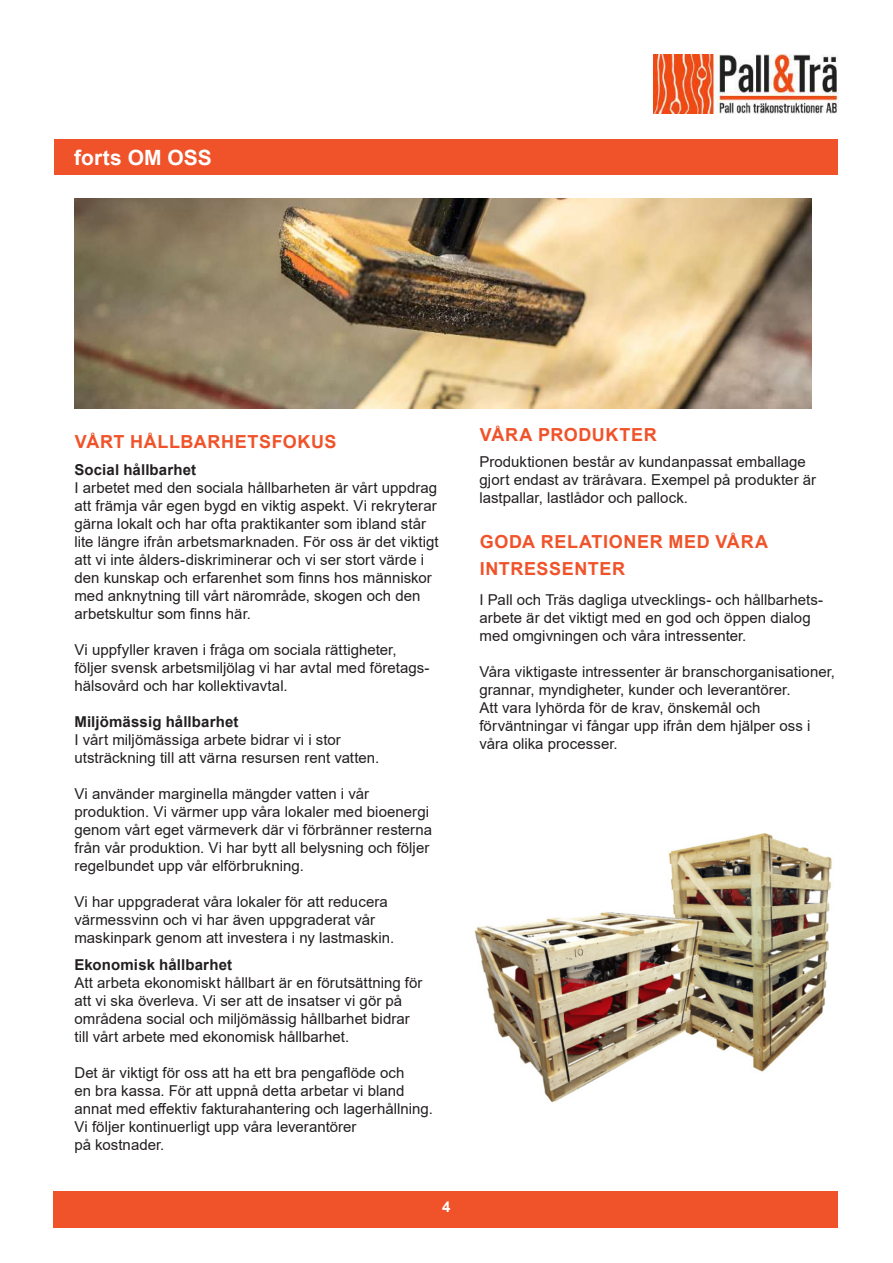
<style>
.page{position:relative;width:893px;height:1263px;background:#fff}
.page>*{position:absolute;margin:0;border:0;box-sizing:border-box;transform-origin:0 0}
.t1{font:700 21px "Arial";color:#fff}
.t2{font:700 18px/27px "Arial";letter-spacing:.035em;color:#f0532a}
.t3{font:15px/18px "Arial";color:#231f20}
.t4{font:700 15px "Arial";letter-spacing:.01em;color:#231f20}
.t5{font:700 15px "Arial";color:#fff}
</style>
<div class="page">
<div style="left:53px;top:1191px;width:785px;height:36px;background:#f0532a"></div>
<img style="left:654px;top:54px;width:185px;height:60px">
<div style="left:54px;top:139px;width:784px;height:36px;background:#f0532a"></div>
<img style="left:74px;top:199px;width:737px;height:209px">
<img style="left:474px;top:833px;width:358px;height:270px">
<h1 class="t1" style="left:74px;top:142px;width:139px">forts OM OSS</h1>
<p class="t2" style="left:75px;top:428px;width:263px">VÅRT HÅLLBARHETSFOKUS</p>
<p class="t4" style="left:74px;top:459px;width:123px">Social hållbarhet</p>
<p class="t3" style="left:74px;top:479px;width:366px">I arbetet med den sociala hållbarheten är vårt uppdrag att främja vår egen bygd en viktig aspekt. Vi rekryterar gärna lokalt och har ofta praktikanter som ibland står lite längre ifrån arbetsmarknaden. För oss är det viktigt att vi inte ålders-diskriminerar och vi ser stort värde i den kunskap och erfarenhet som finns hos människor med anknytning till vårt närområde, skogen och den arbetskultur som finns här.</p>
<p class="t3" style="left:74px;top:641px;width:357px">Vi uppfyller kraven i fråga om sociala rättigheter, följer svensk arbetsmiljölag vi har avtal med företags&shy;hälsovård och har kollektivavtal.</p>
<p class="t4" style="left:74px;top:711px;width:166px">Miljömässig hållbarhet</p>
<p class="t3" style="left:74px;top:731px;width:306px">I vårt miljömässiga arbete bidrar vi i stor utsträckning till att värna resursen rent vatten.</p>
<p class="t3" style="left:74px;top:785px;width:359px">Vi använder marginella mängder vatten i vår produktion. Vi värmer upp våra lokaler med bioenergi genom vårt eget värmeverk där vi förbränner resterna från vår produktion. Vi har bytt all belysning och följer regelbundet upp vår elförbrukning.</p>
<p class="t3" style="left:74px;top:893px;width:321px">Vi har uppgraderat våra lokaler för att reducera värmessvinn och vi har även uppgraderat vår maskinpark genom att investera i ny lastmaskin.</p>
<p class="t4" style="left:74px;top:954px;width:159px">Ekonomisk hållbarhet</p>
<p class="t3" style="left:74px;top:974px;width:350px">Att arbeta ekonomiskt hållbart är en förutsättning för att vi ska överleva. Vi ser att de insatser vi gör på områdena social och miljömässig hållbarhet bidrar till vårt arbete med ekonomisk hållbarhet.</p>
<p class="t3" style="left:74px;top:1064px;width:360px">Det är viktigt för oss att ha ett bra pengaflöde och<br>en bra kassa. För att uppnå detta arbetar vi bland annat med effektiv fakturahantering och lagerhållning.<br>Vi följer kontinuerligt upp våra leverantörer<br>på kostnader.</p>
<p class="t5" style="left:442px;top:1196px;width:10px">4</p>
<p class="t2" style="left:480px;top:422px;width:178px">VÅRA PRODUKTER</p>
<p class="t3" style="left:479px;top:452px;width:338px">Produktionen består av kundanpassat emballage gjort endast av träråvara. Exempel på produkter är lastpallar, lastlådor och pallock.</p>
<p class="t2" style="left:480px;top:528px;width:290px">GODA RELATIONER MED VÅRA<br>INTRESSENTER</p>
<p class="t3" style="left:479px;top:591px;width:345px">I Pall och Träs dagliga utvecklings- och hållbarhets&shy;arbete är det viktigt med en god och öppen dialog med omgivningen och våra intressenter.</p>
<p class="t3" style="left:479px;top:663px;width:357px">Våra viktigaste intressenter är branschorganisationer, grannar, myndigheter, kunder och leverantörer.<br>Att vara lyhörda för de krav, önskemål och förväntningar vi fångar upp ifrån dem hjälper oss i våra olika processer.</p>
</div>
